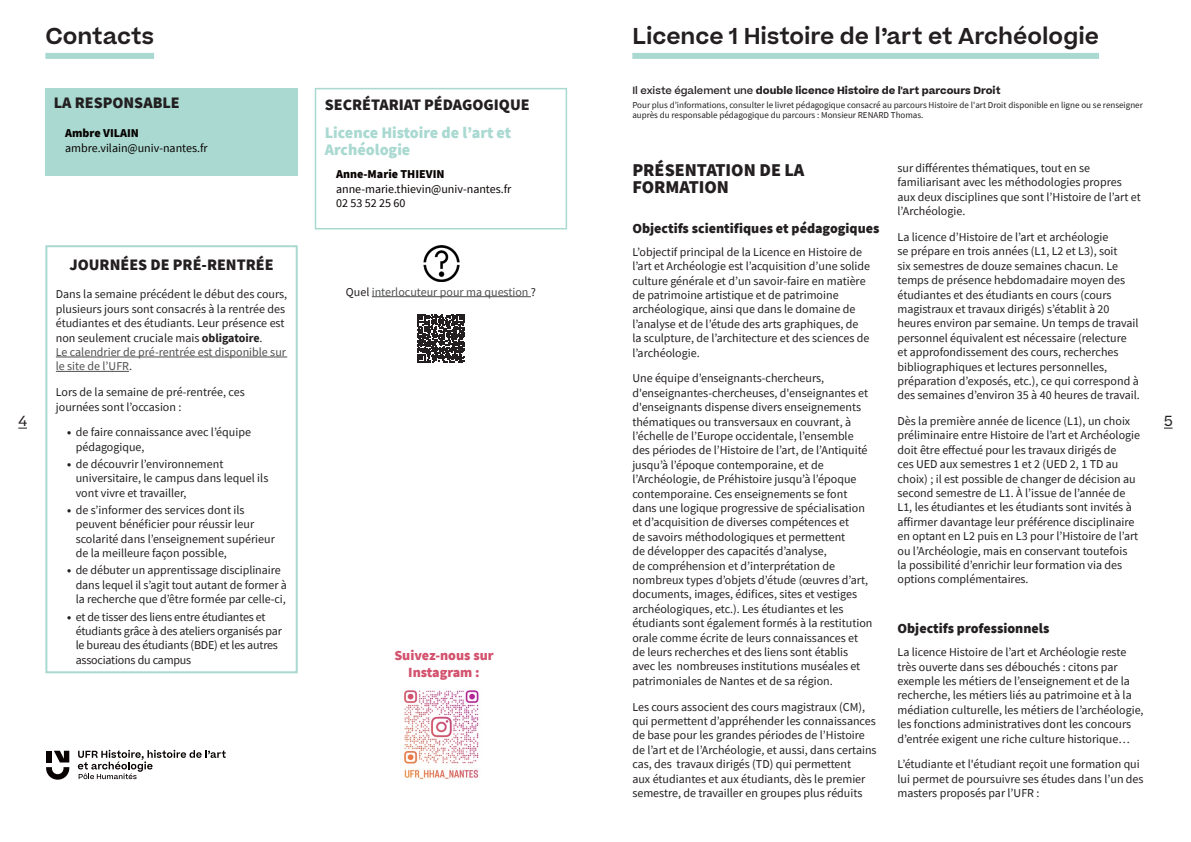
<style>
.page{position:relative;width:1191px;height:842px;background:#fff}
.page>*{position:absolute;margin:0;border:0;box-sizing:border-box;transform-origin:0 0}
.Titre_page{font:600 22px "Beatrice";color:#231f20}
.sous-titre_0{font:900 18px/17px "Source Sans Pro";color:#231f20}
.Sous_titre_encadré_principal_-_Les_respo{font:900 16px "Source Sans Pro";color:#231f20}
.Discipline_sur_fond_blanc__encart{font:900 16px/17px "Source Sans Pro";color:#a9d9d1}
.sous-titre_2{font:900 14px "Source Sans Pro";color:#231f20}
.sous-titre_2-2{font:900 14px/16.8px "Source Sans Pro";color:#d3526e;text-align:center}
.t1{font:14px "Beatrice";color:#231f20}
.texte{font:12px/14.4px "Source Sans Pro";color:#231f20}
.responsable_-_mail{font:12px "Source Sans Pro";color:#080302}
.texte-2{font:12px "Source Sans Pro";color:#4e4f50}
.responsable_-_nom{font:900 12px "Source Sans Pro";color:#080302}
.verbatim_-_intro_page_d_accueil{font:700 10px "Beatrice";color:#231f20}
.verbatim_-_intro_page_d_accueil-2{font:9px/10.8px "Source Sans Pro";color:#231f20}
.s1{font-weight:500}
.s2{font-weight:700}
.s3{color:#4e4f50}
.s4{color:#231f20}
</style>
<div class="page">
<svg style="left:46px;top:751px;width:23px;height:29px"></svg>
<div style="left:46px;top:751px;width:6px;height:11px;background:#080302"></div>
<svg style="left:78px;top:750px;width:148px;height:29px"></svg>
<hr style="left:56px;top:357px;width:231px;height:1px;background:#4e4f50">
<hr style="left:56px;top:371px;width:73px;height:1px;background:#4e4f50">
<div style="left:45px;top:245px;width:253px;height:428px;border:2px solid #a9d9d1"></div>
<hr style="left:372px;top:296px;width:159px;height:1px;background:#4e4f50">
<svg style="left:417px;top:314px;width:48px;height:48px"></svg>
<img style="left:423px;top:246px;width:37px;height:35px">
<div style="left:45px;top:53px;width:109px;height:6px;background:#a9d9d1"></div>
<div style="left:45px;top:88px;width:253px;height:88px;background:#a9d9d1"></div>
<div style="left:315px;top:88px;width:252px;height:141px;border:2px solid #a9d9d1"></div>
<div style="left:632px;top:53px;width:467px;height:6px;background:#a9d9d1"></div>
<img style="left:403px;top:690px;width:76px;height:89px">
<p class="Titre_page" style="left:632px;top:22px;width:468px">Licence 1 Histoire de l’art et Archéologie</p>
<p class="verbatim_-_intro_page_d_accueil" style="left:632px;top:83px;width:370px"><span class="s1">Il existe également une</span> double licence Histoire de l'art parcours Droit</p>
<p class="verbatim_-_intro_page_d_accueil-2" style="left:632px;top:99px;width:512px">Pour plus d’informations, consulter le livret pédagogique consacré au parcours Histoire de l'art Droit disponible en ligne ou se renseigner auprès du responsable pédagogique du parcours : Monsieur RENARD Thomas.</p>
<p class="Titre_page" style="left:45px;top:22px;width:110px">Contacts</p>
<p class="Sous_titre_encadré_principal_-_Les_respo" style="left:325px;top:93px;width:206px">SECRÉTARIAT PÉDAGOGIQUE</p>
<p class="Discipline_sur_fond_blanc__encart" style="left:325px;top:124px;width:188px">Licence Histoire de l’art et<br>Archéologie</p>
<p class="responsable_-_nom" style="left:336px;top:166px;width:110px">Anne-Marie THIEVIN</p>
<p class="responsable_-_mail" style="left:336px;top:181px;width:177px">anne-marie.thievin@univ-nantes.fr</p>
<p class="responsable_-_mail" style="left:336px;top:195px;width:71px">02 53 52 25 60</p>
<p class="Sous_titre_encadré_principal_-_Les_respo" style="left:54px;top:92px;width:127px">LA RESPONSABLE</p>
<p class="responsable_-_nom" style="left:65px;top:125px;width:75px">Ambre VILAIN</p>
<p class="responsable_-_mail" style="left:65px;top:140px;width:144px">ambre.vilain@univ-nantes.fr</p>
<p class="sous-titre_0" style="left:632px;top:162px;width:174px">PRÉSENTATION DE LA<br>FORMATION</p>
<p class="sous-titre_2" style="left:632px;top:219px;width:249px">Objectifs scientifiques et pédagogiques</p>
<p class="texte" style="left:632px;top:245px;width:239px">L’objectif principal de la Licence en Histoire de l’art et Archéologie est l’acquisition d’une solide culture générale et d’un savoir-faire en matière de patrimoine artistique et de patrimoine archéologique, ainsi que dans le domaine de l’analyse et de l’étude des arts graphiques, de la sculpture, de l’architecture et des sciences de l’archéologie.</p>
<p class="texte" style="left:632px;top:371px;width:242px">Une équipe d’enseignants-chercheurs, d'enseignantes-chercheuses, d'enseignantes et d'enseignants dispense divers enseignements thématiques ou transversaux en couvrant, à l’échelle de l’Europe occidentale, l’ensemble des périodes de l’Histoire de l’art, de l’Antiquité jusqu’à l’époque contemporaine, et de l’Archéologie, de Préhistoire jusqu’à l’époque contemporaine. Ces enseignements se font dans une logique progressive de spécialisation et d’acquisition de diverses compétences et<br>de savoirs méthodologiques et permettent<br>de développer des capacités d’analyse,<br>de compréhension et d’interprétation de nombreux types d’objets d’étude (œuvres d’art, documents, images, édifices, sites et vestiges archéologiques, etc.). Les étudiantes et les étudiants sont également formés à la restitution orale comme écrite de leurs connaissances et de leurs recherches et des liens sont établis avec les nombreuses institutions muséales et patrimoniales de Nantes et de sa région.</p>
<p class="texte" style="left:632px;top:699px;width:246px">Les cours associent des cours magistraux (CM), qui permettent d’appréhender les connaissances de base pour les grandes périodes de l’Histoire de l’art et de l’Archéologie, et aussi, dans certains cas, des travaux dirigés (TD) qui permettent<br>aux étudiantes et aux étudiants, dès le premier semestre, de travailler en groupes plus réduits</p>
<p class="texte" style="left:897px;top:161px;width:245px">sur différentes thématiques, tout en se familiarisant avec les méthodologies propres aux deux disciplines que sont l’Histoire de l’art et l’Archéologie.</p>
<p class="texte" style="left:897px;top:230px;width:244px">La licence d’Histoire de l’art et archéologie<br>se prépare en trois années (L1, L2 et L3), soit<br>six semestres de douze semaines chacun. Le temps de présence hebdomadaire moyen des étudiantes et des étudiants en cours (cours magistraux et travaux dirigés) s’établit à 20 heures environ par semaine. Un temps de travail personnel équivalent est nécessaire (relecture<br>et approfondissement des cours, recherches bibliographiques et lectures personnelles, préparation d’exposés, etc.), ce qui correspond à des semaines d’environ 35 à 40 heures de travail.</p>
<p class="texte" style="left:897px;top:414px;width:244px">Dès la première année de licence (L1), un choix préliminaire entre Histoire de l’art et Archéologie doit être effectué pour les travaux dirigés de<br>ces UED aux semestres 1 et 2 (UED 2, 1 TD au choix) ; il est possible de changer de décision au second semestre de L1. À l’issue de l’année de L1, les étudiantes et les étudiants sont invités à affirmer davantage leur préférence disciplinaire en optant en L2 puis en L3 pour l’Histoire de l’art ou l’Archéologie, mais en conservant toutefois<br>la possibilité d’enrichir leur formation via des options complémentaires.</p>
<p class="sous-titre_2" style="left:897px;top:619px;width:153px">Objectifs professionnels</p>
<p class="texte" style="left:897px;top:645px;width:248px">La licence Histoire de l’art et Archéologie reste très ouverte dans ses débouchés : citons par exemple les métiers de l’enseignement et de la recherche, les métiers liés au patrimoine et à la médiation culturelle, les métiers de l’archéologie, les fonctions administratives dont les concours d’entrée exigent une riche culture historique…</p>
<p class="texte" style="left:897px;top:757px;width:248px">L’étudiante et l'étudiant reçoit une formation qui lui permet de poursuivre ses études dans l’un des masters proposés par l’UFR :</p>
<p class="Sous_titre_encadré_principal_-_Les_respo" style="left:69px;top:253px;width:206px">JOURNÉES DE PRÉ-RENTRÉE</p>
<p class="texte" style="left:56px;top:287px;width:233px">Dans la semaine précédent le début des cours, plusieurs jours sont consacrés à la rentrée des étudiantes et des étudiants. Leur présence est non seulement cruciale mais <span class="s2">obligatoire</span>.<br><span class="s3">Le calendrier de pré-rentrée est disponible sur le site de l’UFR</span>.</p>
<p class="texte" style="left:56px;top:385px;width:190px">Lors de la semaine de pré-rentrée, ces journées sont l’occasion :</p>
<p class="texte" style="left:76px;top:425px;width:177px;text-indent:-9px"><span class="s2">•</span> de faire connaissance avec l’équipe pédagogique,</p>
<p class="texte" style="left:76px;top:457px;width:194px;text-indent:-9px"><span class="s2">•</span> de découvrir l’environnement universitaire, le campus dans lequel ils vont vivre et travailler,</p>
<p class="texte" style="left:76px;top:503px;width:201px;text-indent:-9px"><span class="s2">•</span> de s’informer des services dont ils peuvent bénéficier pour réussir leur scolarité dans l’enseignement supérieur de la meilleure façon possible,</p>
<p class="texte" style="left:76px;top:563px;width:213px;text-indent:-9px"><span class="s2">•</span> de débuter un apprentissage disciplinaire dans lequel il s’agit tout autant de former à la recherche que d’être formée par celle-ci,</p>
<p class="texte" style="left:76px;top:609px;width:208px;text-indent:-9px"><span class="s2">•</span> et de tisser des liens entre étudiantes et étudiants grâce à des ateliers organisés par le bureau des étudiants (BDE) et les autres associations du campus</p>
<p class="texte-2" style="left:346px;top:284px;width:192px"><span class="s4">Quel</span> interlocuteur pour ma question <span class="s4">?</span></p>
<p class="t1" style="left:18px;top:412px;width:10px">4</p>
<p class="t1" style="left:1164px;top:412px;width:10px">5</p>
<p class="sous-titre_2-2" style="left:394px;top:647px;width:101px">Suivez-nous sur<br>Instagram :</p>
</div>
